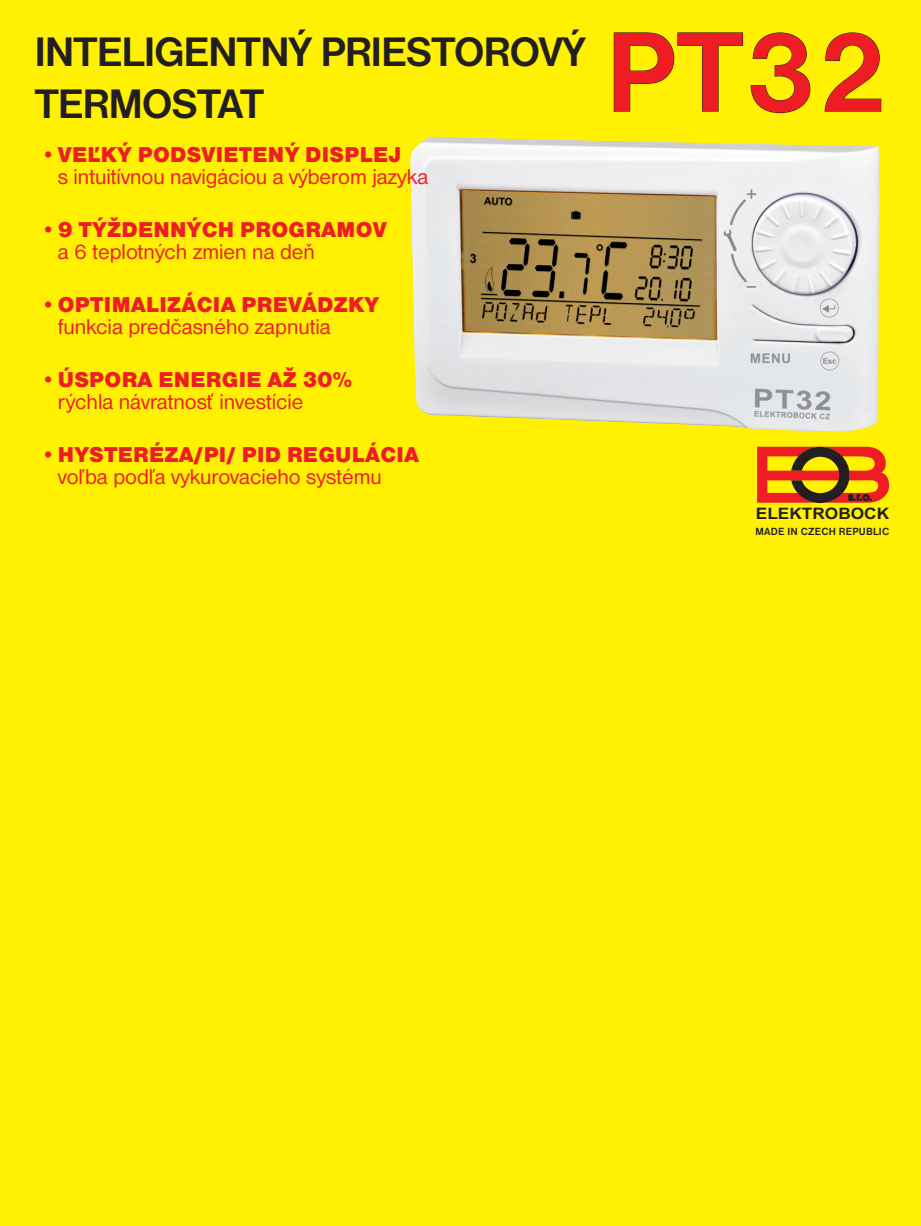
<style>
.page{position:relative;width:921px;height:1226px;background:#fff}
.page>*{position:absolute;margin:0;border:0;box-sizing:border-box;transform-origin:0 0}
.t1{font:700 117px "Nimbus Sans DOT";color:#ee1d23}
.t2{font:700 42.75px/51.3px "Nimbus Sans DOT";letter-spacing:-.03em;color:#231f20}
.t3{font:22.28px "Nimbus Sans DOT";color:#ee1d23}
.t4{font:22.28px "Nimbus Sans DOT Blac";letter-spacing:.015em;color:#ee1d23}
.t5{font:700 15.75px "Arial";color:#231f20;scale:1.09 1}
.t6{font:700 10.8px "Nimbus Sans DOT";letter-spacing:.02em;color:#231f20}
.s1{color:#231f20}
</style>
<div class="page">
<div style="left:0;top:0;width:921px;height:1225px;background:#fff101"></div>
<img style="left:410px;top:136px;width:469px;height:296px">
<svg style="left:757px;top:446px;width:132px;height:57px"></svg>
<h2 class="t2" style="left:34px;top:30px;width:553px">INTELIGENTNÝ PRIESTOROVÝ<br>TERMOSTAT</h2>
<p class="t4" style="left:41px;top:147px;width:362px">• VEĽKÝ PODSVIETENÝ DISPLEJ</p>
<p class="t3" style="left:58px;top:169px;width:372px">s intuitívnou navigáciou a výberom jazyka</p>
<p class="t4" style="left:41px;top:221px;width:347px">• 9 TÝŽDENNÝCH PROGRAMOV</p>
<p class="t3" style="left:58px;top:243px;width:259px">a 6 teplotných zmien na deň</p>
<p class="t4" style="left:41px;top:296px;width:340px">• OPTIMALIZÁCIA PREVÁDZKY</p>
<p class="t3" style="left:58px;top:318px;width:274px">funkcia predčasného zapnutia</p>
<p class="t4" style="left:41px;top:371px;width:313px">• ÚSPORA ENERGIE AŽ 30%</p>
<p class="t3" style="left:58px;top:393px;width:247px">rýchla návratnosť investície</p>
<p class="t4" style="left:41px;top:446px;width:380px">• HYSTERÉZA/PI/ PID REGULÁCIA</p>
<p class="t3" style="left:58px;top:468px;width:325px">voľba podľa vykurovacieho systému</p>
<h1 class="t1" style="left:606px;top:33px;width:285px"><span class="s1">P</span>T32</h1>
<p class="t5" style="left:756px;top:504px;width:124px">ELEKTROBOCK</p>
<p class="t6" style="left:755px;top:527px;width:135px">MADE IN CZECH REPUBLIC</p>
</div>
